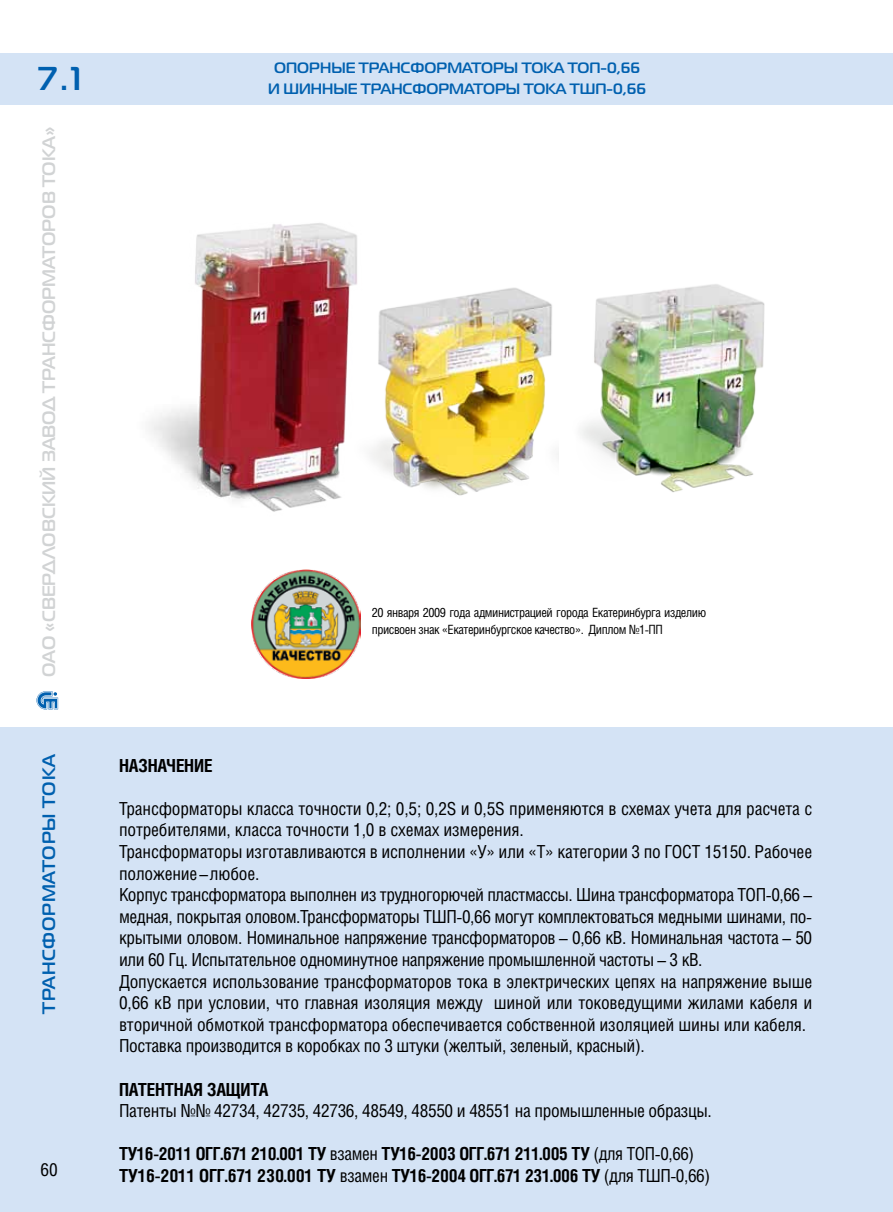
<style>
.page{position:relative;width:893px;height:1212px;background:#fff}
.page>*{position:absolute;margin:0;border:0;box-sizing:border-box;transform-origin:0 0}
.t1{font:700 33px "Magistral C";color:#0060af}
.t2{font:18px/21.6px "Helios Cond";letter-spacing:-.01em;color:#000}
.t3{font:700 18px/21.6px "Helios Cond";letter-spacing:-.02em;color:#000}
.t4{font:700 18px "Magistral C";color:#d1d3d4}
.t5{font:700 18px "Magistral C";letter-spacing:.04em;color:#0060af}
.t6{font:700 15px "Magistral C";color:#0060af}
.t7{font:12.75px/16.2px "Helios Cond";letter-spacing:-.035em;color:#000}
.s1{font-weight:400}
</style>
<div class="page">
<div style="left:0;top:53px;width:893px;height:51px;background:#d4e3f5"></div>
<div style="left:0;top:727px;width:893px;height:485px;background:#d4e3f5"></div>
<svg style="left:37px;top:691px;width:21px;height:18px"></svg>
<img style="left:385px;top:287px;width:167px;height:209px">
<img style="left:149px;top:223px;width:236px;height:289px">
<img style="left:557px;top:284px;width:208px;height:208px">
<img style="left:252px;top:570px;width:108px;height:108px">
<h1 class="t1" style="left:39px;top:59px;width:44px">7.1</h1>
<p class="t6" style="left:274px;top:59px;width:25px">Опорные</p>
<p class="t6" style="left:359px;top:59px;width:13px">трансформаторы</p>
<p class="t6" style="left:522px;top:59px;width:12px">тока</p>
<p class="t6" style="left:568px;top:59px;width:74px">ТОП-0,66</p>
<p class="t6" style="left:268px;top:80px;width:44px">и шинные</p>
<p class="t6" style="left:361px;top:80px;width:13px">трансформаторы</p>
<p class="t6" style="left:524px;top:80px;width:12px">тока</p>
<p class="t6" style="left:570px;top:80px;width:78px">ТШП-0,66</p>
<p class="t4" style="left:38px;top:677px;width:552px;rotate:-90deg">ОАО «СВЕРДЛОВСКИЙ ЗАВОД ТРАНСФОРМАТОРОВ ТОКА»</p>
<p class="t5" style="left:38px;top:1014px;width:262px;rotate:-90deg">ТРАНСФОРМАТОРЫ тока</p>
<p class="t2" style="left:40px;top:1158px;width:19px">60</p>
<p class="t7" style="left:372px;top:605px;width:336px">20 января 2009 года администрацией города Екатеринбурга изделию присвоен знак «Екатеринбургское качество». Диплом №1-ПП</p>
<p class="t3" style="left:119px;top:754px;width:95px">НАЗНАЧЕНИЕ</p>
<p class="t2" style="left:119px;top:797px;width:695px">Трансформаторы класса точности 0,2; 0,5; 0,2S и 0,5S применяются в схемах учета для расчета с потребителями, класса точности 1,0 в схемах измерения.<br>Трансформаторы изготавливаются в исполнении «У» или «Т» категории 3 по ГОСТ 15150. Рабочее положение–любое.<br>Корпус трансформатора выполнен из трудногорючей пластмассы. Шина трансформатора ТОП-0,66 – медная, покрытая оловом.Трансформаторы ТШП-0,66 могут комплектоваться медными шинами, по&shy;крытыми оловом. Номинальное напряжение трансформаторов – 0,66 кВ. Номинальная частота – 50 или 60 Гц. Испытательное одноминутное напряжение промышленной частоты – 3 кВ.<br>Допускается использование трансформаторов тока в электрических цепях на напряжение выше 0,66 кВ при условии, что главная изоляция между шиной или токоведущими жилами кабеля и вторичной обмоткой трансформатора обеспечивается собственной изоляцией шины или кабеля.<br>Поставка производится в коробках по 3 штуки (желтый, зеленый, красный).</p>
<p class="t3" style="left:119px;top:1078px;width:151px">ПАТЕНТНАЯ ЗАЩИТА</p>
<p class="t2" style="left:119px;top:1100px;width:594px">Патенты №№ 42734, 42735, 42736, 48549, 48550 и 48551 на промышленные образцы.</p>
<p class="t3" style="left:119px;top:1143px;width:593px">ТУ16-2011 ОГГ.671 210.001 ТУ <span class="s1">взамен</span> ТУ16-2003 ОГГ.671 211.005 ТУ <span class="s1">(для ТОП-0,66)<br></span>ТУ16-2011 ОГГ.671 230.001 ТУ <span class="s1">взамен</span> ТУ16-2004 ОГГ.671 231.006 ТУ <span class="s1">(для ТШП-0,66)</span></p>
</div>
